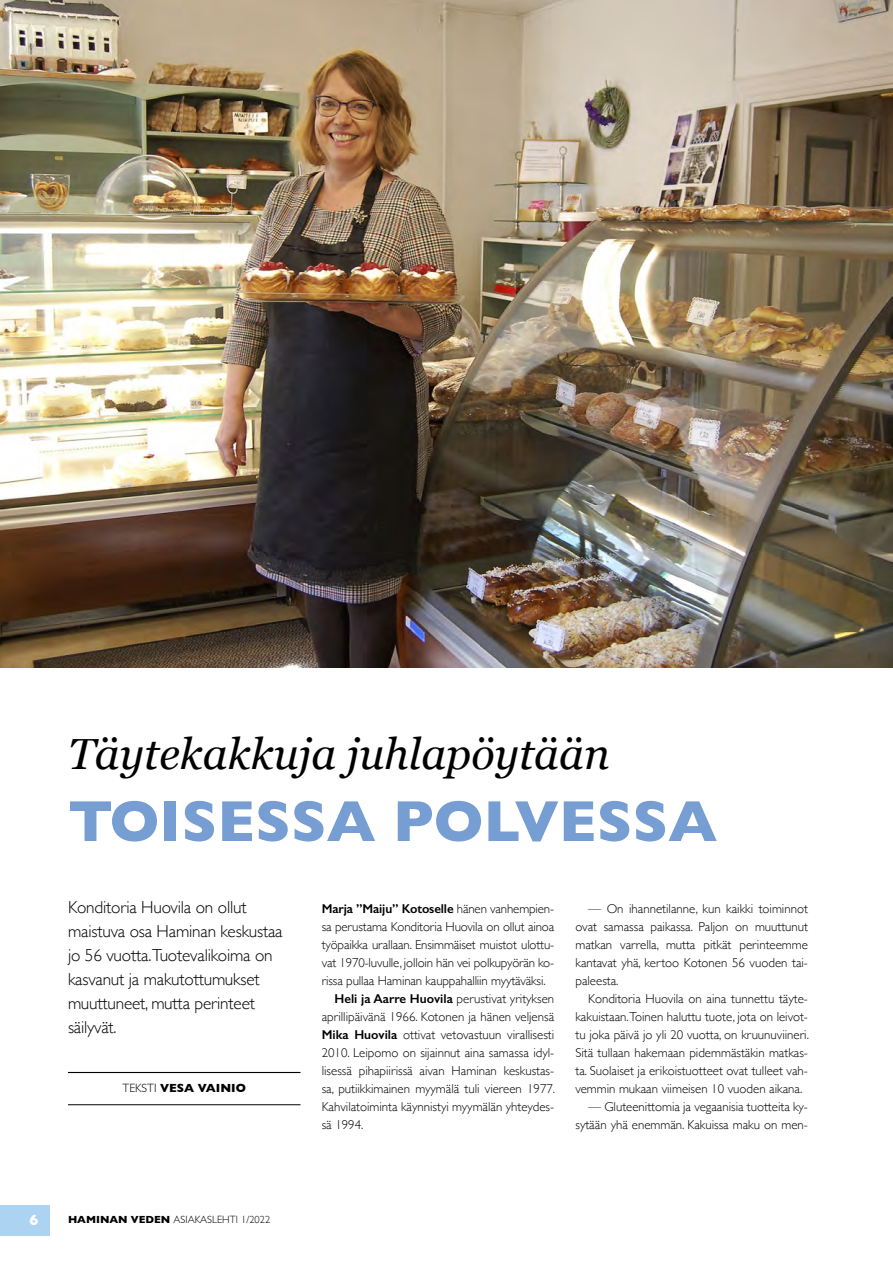
<style>
.page{position:relative;width:893px;height:1263px;background:#fff}
.page>*{position:absolute;margin:0;border:0;box-sizing:border-box;transform-origin:0 0}
.t1{font:700 58.5px "Gill Sans";color:#769ed3}
.t2{font:italic 43.5px "Georgia";color:#000}
.t3{font:300 17.25px/24px "Gill Sans";letter-spacing:-.01em;color:#000}
.t4{font:700 15px "Gill Sans";color:#fff}
.t5{font:300 12.9px/18px "Gill Sans";color:#000;text-align:justify}
.t6{font:600 12.9px "Gill Sans";letter-spacing:-.01em;color:#000}
.t7{font:700 12px "Gill Sans";color:#000}
.t8{font:300 10.5px "Gill Sans";color:#000}
.s1{font-weight:300}
.s2{font-weight:600}
.s3{font-weight:700}
</style>
<div class="page">
<div style="left:0;top:1205px;width:50px;height:30px;background:#add3f3"></div>
<img style="left:0;top:0;width:893px;height:667px">
<hr style="left:68px;top:1072px;width:232px;height:1px;background:#000">
<hr style="left:68px;top:1104px;width:232px;height:1px;background:#000">
<h2 class="t2" style="left:68px;top:722px;width:543px">Täytekakkuja juhlapöytään</h2>
<h1 class="t1" style="left:68px;top:775px;width:38px">TOIS</h1>
<h1 class="t1" style="left:217px;top:775px;width:217px">ESSA POLV</h1>
<h1 class="t1" style="left:559px;top:775px;width:160px">ESSA</h1>
<h3 class="t3" style="left:68px;top:895px;width:216px">Konditoria Huovila on ollut maistuva osa Haminan keskustaa jo 56 vuotta.Tuotevalikoima on kasvanut ja makutottumukset muuttuneet, mutta perinteet säilyvät.</h3>
<p class="t6" style="left:322px;top:901px;width:234px">Marja ”Maiju” Kotoselle <span class="s1">hänen vanhempien-</span></p>
<p class="t5" style="left:322px;top:917px;width:234px">sa perustama Konditoria Huovila on ollut ainoa</p>
<p class="t5" style="left:322px;top:935px;width:234px">työpaikka urallaan. Ensimmäiset muistot ulottu-</p>
<p class="t5" style="left:322px;top:953px;width:234px">vat 1970-luvulle, jolloin hän vei polkupyörän ko-</p>
<p class="t5" style="left:322px;top:971px;width:225px">rissa pullaa Haminan kauppahalliin myytäväksi.</p>
<p class="t5" style="left:334px;top:989px;width:221px"><span class="s2">Heli ja Aarre Huovila</span> perustivat yrityksen</p>
<p class="t5" style="left:322px;top:1007px;width:234px">aprillipäivänä 1966. Kotonen ja hänen veljensä</p>
<p class="t5" style="left:322px;top:1025px;width:234px"><span class="s2">Mika Huovila</span> ottivat vetovastuun virallisesti</p>
<p class="t5" style="left:322px;top:1043px;width:234px">2010. Leipomo on sijainnut aina samassa idyl-</p>
<p class="t5" style="left:322px;top:1061px;width:234px">lisessä pihapiirissä aivan Haminan keskustas-</p>
<p class="t5" style="left:322px;top:1079px;width:235px">sa, putiikkimainen myymälä tuli viereen 1977.</p>
<p class="t5" style="left:322px;top:1097px;width:234px">Kahvilatoiminta käynnistyi myymälän yhteydes-</p>
<p class="t5" style="left:322px;top:1115px;width:43px">sä 1994.</p>
<p class="t7" style="left:123px;top:1078px;width:125px"><span class="s1">TEKSTI</span> VESA VAIN IO</p>
<p class="t5" style="left:575px;top:899px;width:234px;text-indent:13px">— On ihannetilanne, kun kaikki toiminnot ovat samassa paikassa. Paljon on muuttunut matkan varrella, mutta pitkät perinteemme kantavat yhä, kertoo Kotonen 56 vuoden tai&shy;paleesta.</p>
<p class="t5" style="left:575px;top:989px;width:235px;text-indent:13px">Konditoria Huovila on aina tunnettu täyte&shy;kakuistaan.Toinen haluttu tuote, jota on leivot&shy;tu joka päivä jo yli 20 vuotta, on kruunuviineri.<br>Sitä tullaan hakemaan pidemmästäkin matkas&shy;ta. Suolaiset ja erikoistuotteet ovat tulleet vah&shy;vemmin mukaan viimeisen 10 vuoden aikana.</p>
<p class="t5" style="left:575px;top:1097px;width:234px;text-align:right">— Gluteenittomia ja vegaanisia tuotteita ky&shy;sytään yhä enemmän. Kakuissa maku on men-</p>
<p class="t4" style="left:29px;top:1207px;width:10px">6</p>
<p class="t8" style="left:68px;top:1212px;width:204px"><span class="s3">HAMINAN VEDEN</span> ASIAKASLEHTI 1/2022</p>
</div>
